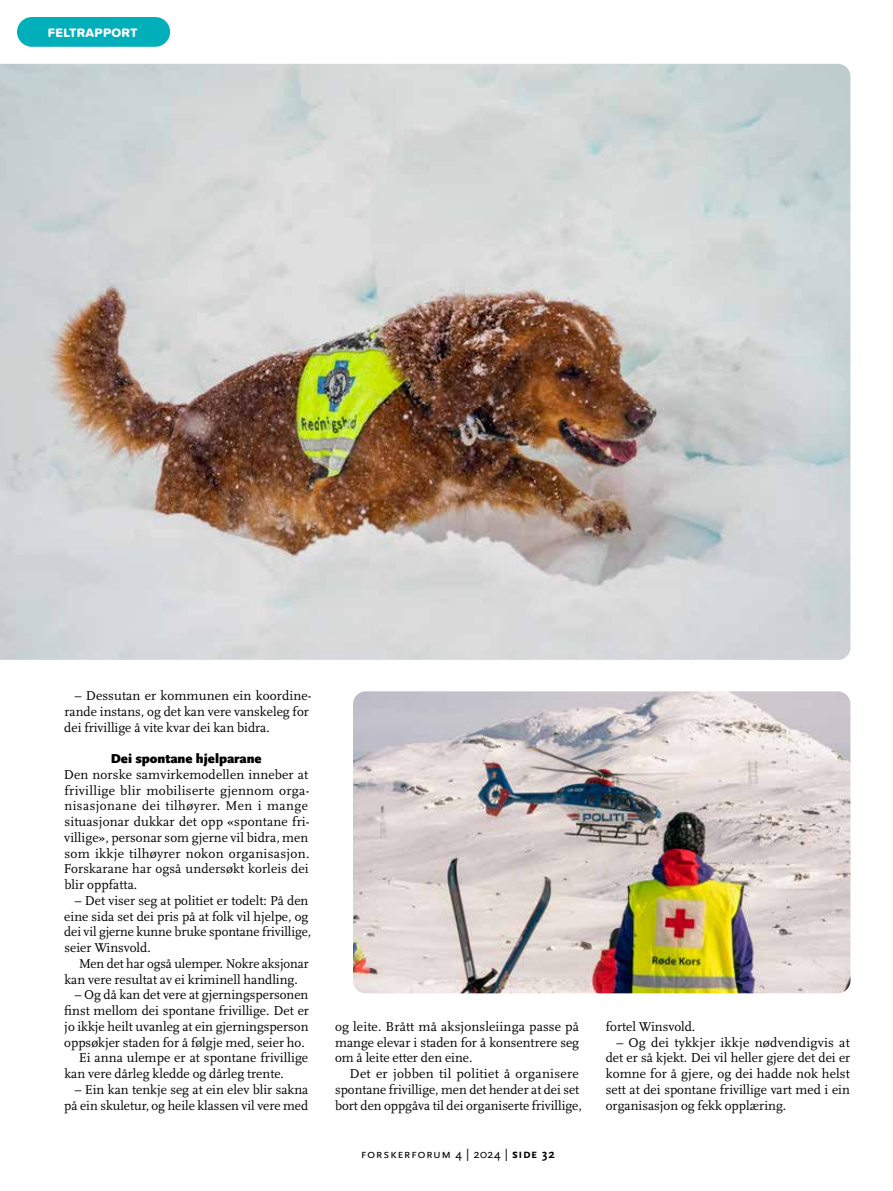
<style>
.page{position:relative;width:893px;height:1191px;background:#fff}
.page>*{position:absolute;margin:0;border:0;box-sizing:border-box;transform-origin:0 0}
.t1{font:13.5px/15.8px "Scala OT";color:#000}
.t2{font:900 13.5px "Scala Sans OT";color:#000}
.t3{font:12.75px "Scala Sans OT";letter-spacing:.04em;color:#000}
.t4{font:12.75px "Proxima Soft Extrabld";letter-spacing:.02em;color:#fff}
.s1{font-weight:700}
</style>
<div class="page">
<img style="left:0;top:64px;width:850px;height:596px">
<img style="left:353px;top:691px;width:497px;height:302px">
<div style="left:17px;top:17px;width:153px;height:30px;background:#00afb9;border-radius:15px"></div>
<p class="t4" style="left:48px;top:23px;width:91px">FELTRAPPORT</p>
<p class="t1" style="left:64px;top:688px;width:249px;text-indent:11px">– Dessutan er kommunen ein koordine&shy;rande instans, og det kan vere vanskeleg for dei frivillige å vite kvar dei kan bidra.</p>
<p class="t2" style="left:111px;top:751px;width:152px">Dei spontane hjelparane</p>
<p class="t1" style="left:64px;top:766px;width:247px">Den norske samvirkemodellen inneber at frivillige blir mobiliserte gjennom orga&shy;nisasjonane dei tilhøyrer. Men i mange situasjonar dukkar det opp «spontane fri&shy;villige», personar som gjerne vil bidra, men som ikkje tilhøyrer nokon organisasjon.<br>Forskarane har også undersøkt korleis dei blir oppfatta.</p>
<p class="t1" style="left:64px;top:892px;width:248px;text-indent:11px">– Det viser seg at politiet er todelt: På den eine sida set dei pris på at folk vil hjelpe, og dei vil gjerne kunne bruke spontane frivillige, seier Winsvold.</p>
<p class="t1" style="left:64px;top:955px;width:246px;text-indent:15px">Men det har også ulemper. Nokre aksjonar kan vere resultat av ei kriminell handling.</p>
<p class="t1" style="left:75px;top:987px;width:235px">– Og då kan det vere at gjerningspersonen</p>
<p class="t1" style="left:64px;top:1003px;width:246px">finst mellom dei spontane frivillige. Det er</p>
<p class="t1" style="left:64px;top:1018px;width:246px">jo ikkje heilt uvanleg at ein gjerningsperson</p>
<p class="t1" style="left:64px;top:1034px;width:242px">oppsøkjer staden for å følgje med, seier ho.</p>
<p class="t1" style="left:79px;top:1050px;width:231px">Ei anna ulempe er at spontane frivillige</p>
<p class="t1" style="left:64px;top:1066px;width:221px">kan vere dårleg kledde og dårleg trente.</p>
<p class="t1" style="left:64px;top:1081px;width:246px;text-align:right">– Ein kan tenkje seg at ein elev blir sakna på ein skuletur, og heile klassen vil vere med</p>
<p class="t1" style="left:335px;top:1018px;width:246px;text-align:justify">og leite. Brått må aksjonsleiinga passe på mange elevar i staden for å konsentrere seg om å leite etter den eine.</p>
<p class="t1" style="left:335px;top:1066px;width:248px;text-indent:14px">Det er jobben til politiet å organisere spontane frivillige, men det hender at dei set bort den oppgåva til dei organiserte frivillige,</p>
<p class="t3" style="left:361px;top:1146px;width:196px">forskerforum 4 | 2024 | <span class="s1">side 32</span></p>
<p class="t1" style="left:606px;top:1018px;width:91px">fortel Winsvold.</p>
<p class="t1" style="left:606px;top:1034px;width:246px;text-align:justify;text-indent:11px">– Og dei tykkjer ikkje nødvendigvis at det er så kjekt. Dei vil heller gjere det dei er komne for å gjere, og dei hadde nok helst sett at dei spontane frivillige vart med i ein organisasjon og fekk opplæring.</p>
</div>
